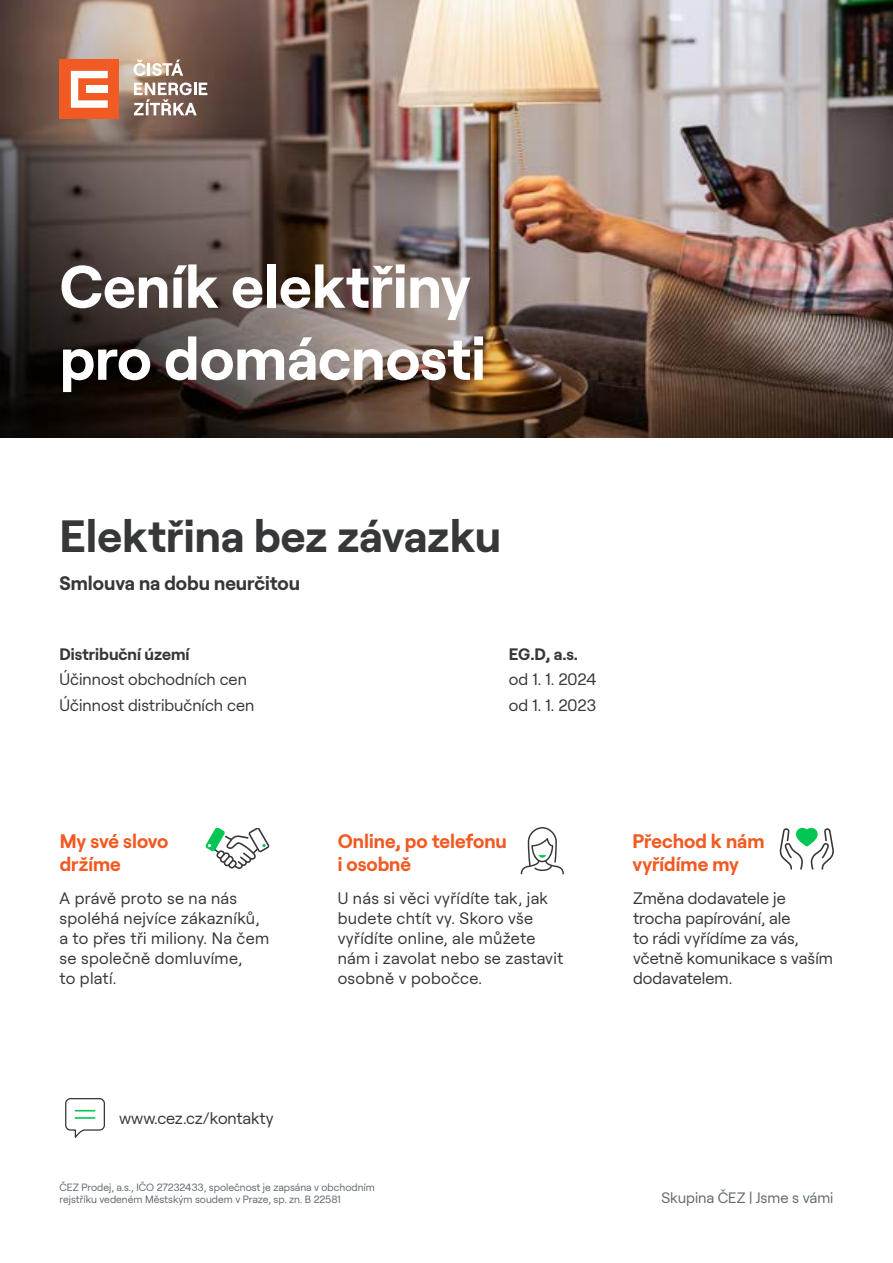
<style>
.page{position:relative;width:893px;height:1263px;background:#fff}
.page>*{position:absolute;margin:0;border:0;box-sizing:border-box;transform-origin:0 0}
.t1{font:700 60px/72px "Roobert CEZ";color:#fff}
.t2{font:700 45px "Roobert CEZ";color:#363738}
.t3{font:700 19.5px/22.5px "Roobert CEZ";color:#f15a22}
.t4{font:700 19.5px "Roobert CEZ";color:#363738}
.t5{font:16.5px/19.8px "Roobert CEZ";letter-spacing:.005em;color:#363738}
.t6{font:700 16.5px "Roobert CEZ";color:#363738}
.t7{font:15px "Roobert CEZ";color:#606a70}
.t8{font:10.5px/12.6px "Roobert CEZ";color:#606a70}
</style>
<div class="page">
<svg style="left:206px;top:828px;width:63px;height:41px"></svg>
<svg style="left:521px;top:827px;width:43px;height:47px"></svg>
<svg style="left:780px;top:827px;width:53px;height:43px"></svg>
<img style="left:0;top:0;width:893px;height:438px">
<div style="left:60px;top:60px;width:59px;height:59px;background:#f15a22"></div>
<svg style="left:71px;top:71px;width:37px;height:37px"></svg>
<svg style="left:134px;top:60px;width:49px;height:16px"></svg>
<svg style="left:134px;top:82px;width:73px;height:33px"></svg>
<svg style="left:65px;top:1098px;width:40px;height:40px"></svg>
<hr style="left:75px;top:1117px;width:20px;height:2px;background:#00c752">
<h1 class="t1" style="left:60px;top:245px;width:428px">Ceník elektřiny pro domácnosti</h1>
<h2 class="t2" style="left:60px;top:501px;width:443px">Elektřina bez závazku</h2>
<p class="t4" style="left:60px;top:568px;width:242px">Smlouva na dobu neurčitou</p>
<p class="t6" style="left:60px;top:641px;width:131px">Distribuční území</p>
<p class="t6" style="left:509px;top:641px;width:71px">EG.D, a.s.</p>
<p class="t5" style="left:60px;top:668px;width:189px">Účinnost obchodních cen</p>
<p class="t5" style="left:509px;top:668px;width:89px">od 1. 1. 2024</p>
<p class="t5" style="left:60px;top:694px;width:196px">Účinnost distribučních cen</p>
<p class="t5" style="left:509px;top:694px;width:89px">od 1. 1. 2023</p>
<p class="t3" style="left:60px;top:828px;width:110px">My své slovo držíme</p>
<p class="t5" style="left:60px;top:887px;width:211px">A právě proto se na nás spoléhá nejvíce zákazníků, a to přes tři miliony. Na čem se společně domluvíme,<br>to platí.</p>
<p class="t5" style="left:119px;top:1107px;width:156px">www.cez.cz/kontakty</p>
<p class="t3" style="left:338px;top:828px;width:170px">Online, po telefonu i osobně</p>
<p class="t3" style="left:632px;top:828px;width:133px">Přechod k nám vyřídíme my</p>
<p class="t5" style="left:633px;top:887px;width:201px">Změna dodavatele je trocha papírování, ale<br>to rádi vyřídíme za vás, včetně komunikace s vaším dodavatelem.</p>
<p class="t5" style="left:338px;top:887px;width:227px">U nás si věci vyřídíte tak, jak budete chtít vy. Skoro vše vyřídíte online, ale můžete nám i zavolat nebo se zastavit osobně v pobočce.</p>
<p class="t8" style="left:60px;top:1180px;width:317px">ČEZ Prodej, a.s., IČO 27232433, společnost je zapsána v obchodním rejstříku vedeném Městským soudem v Praze, sp. zn. B 22581</p>
<p class="t7" style="left:661px;top:1187px;width:174px">Skupina ČEZ | Jsme s vámi</p>
</div>
